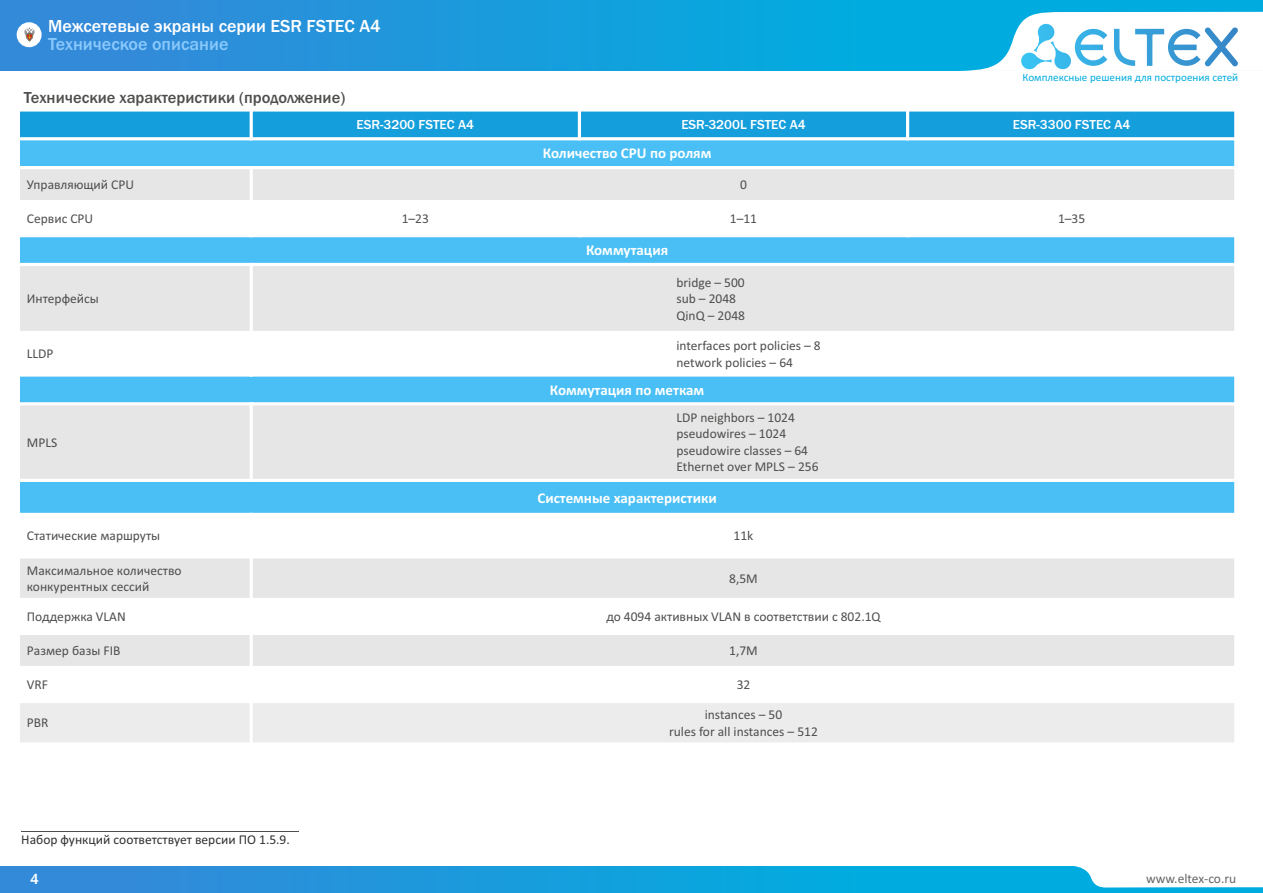
<style>
.page{position:relative;width:1263px;height:893px;background:#fff}
.page>*{position:absolute;margin:0;border:0;box-sizing:border-box;transform-origin:0 0}
.t1{font:500 18px "Franklin Gothic";color:#fff}
.t2{font:500 18px "Franklin Gothic";color:#8ac9fc}
.t3{font:500 16.5px "Franklin Gothic";color:#4e4e4d}
.t4{font:700 15px "Calibri";color:#fff}
.t5{font:500 15px "Franklin Gothic";color:#fff}
.t6{font:13.5px/16.5px "Calibri";color:#4e4e4d}
.t7{font:500 13.5px "Franklin Gothic";color:#fff}
.t8{font:13.5px "Calibri";color:#313130}
.t9{font:13.5px "Calibri";color:#666}
.t10{font:11.1px "Calibri";color:#00acdf}
</style>
<div class="page">
<div style="left:0;top:866px;width:1263px;height:27px;background:linear-gradient(to right,#3489d9,#00b4e0)"></div>
<svg style="left:1073px;top:866px;width:190px;height:22px"></svg>
<hr style="left:21px;top:831px;width:278px;height:1px;background:#4e4e4d">
<div style="left:18px;top:110px;width:233px;height:29px;background:#159edc"></div>
<div style="left:251px;top:110px;width:328px;height:29px;background:#159edc"></div>
<div style="left:579px;top:110px;width:329px;height:29px;background:#159edc"></div>
<div style="left:908px;top:110px;width:328px;height:29px;background:#159edc"></div>
<div style="left:18px;top:139px;width:1218px;height:29px;background:#49bff5"></div>
<div style="left:18px;top:168px;width:233px;height:34px;background:#e6e6e6"></div>
<div style="left:251px;top:168px;width:985px;height:34px;background:#e6e6e6"></div>
<div style="left:18px;top:236px;width:1218px;height:28px;background:#49bff5"></div>
<div style="left:18px;top:264px;width:233px;height:68px;background:#e6e6e6"></div>
<div style="left:251px;top:264px;width:985px;height:68px;background:#e6e6e6"></div>
<div style="left:18px;top:375px;width:1218px;height:29px;background:#49bff5"></div>
<div style="left:18px;top:404px;width:233px;height:76px;background:#e6e6e6"></div>
<div style="left:251px;top:404px;width:985px;height:76px;background:#e6e6e6"></div>
<div style="left:18px;top:480px;width:1218px;height:34px;background:#49bff5"></div>
<div style="left:18px;top:557px;width:233px;height:42px;background:#e6e6e6"></div>
<div style="left:251px;top:557px;width:985px;height:42px;background:#e6e6e6"></div>
<div style="left:18px;top:633px;width:233px;height:34px;background:#e6e6e6"></div>
<div style="left:251px;top:633px;width:985px;height:34px;background:#e6e6e6"></div>
<div style="left:18px;top:701px;width:233px;height:43px;background:#ececec"></div>
<div style="left:251px;top:701px;width:985px;height:43px;background:#ececec"></div>
<hr style="left:17px;top:137px;width:3px;height:609px;background:#fff">
<hr style="left:17px;top:108px;width:3px;height:32px;background:#fff">
<hr style="left:250px;top:513px;width:3px;height:233px;background:#fff">
<hr style="left:250px;top:402px;width:3px;height:80px;background:#fff">
<hr style="left:250px;top:263px;width:3px;height:114px;background:#fff">
<hr style="left:250px;top:166px;width:3px;height:71px;background:#fff">
<hr style="left:250px;top:108px;width:3px;height:32px;background:#fff">
<hr style="left:578px;top:108px;width:3px;height:32px;background:#fff">
<hr style="left:906px;top:108px;width:3px;height:32px;background:#fff">
<hr style="left:1234px;top:666px;width:3px;height:80px;background:#fff">
<hr style="left:1234px;top:632px;width:3px;height:37px;background:#fff">
<hr style="left:1234px;top:555px;width:3px;height:80px;background:#fff">
<hr style="left:1234px;top:373px;width:3px;height:143px;background:#fff">
<hr style="left:1234px;top:263px;width:3px;height:114px;background:#fff">
<hr style="left:1234px;top:234px;width:3px;height:32px;background:#fff">
<hr style="left:1234px;top:166px;width:3px;height:71px;background:#fff">
<hr style="left:1234px;top:137px;width:3px;height:32px;background:#fff">
<hr style="left:1234px;top:108px;width:3px;height:32px;background:#fff">
<hr style="left:17px;top:742px;width:1220px;height:4px;background:#fff">
<hr style="left:17px;top:700px;width:1220px;height:3px;background:#fff">
<hr style="left:17px;top:666px;width:1220px;height:3px;background:#fff">
<hr style="left:17px;top:632px;width:1220px;height:3px;background:#fff">
<hr style="left:17px;top:598px;width:1220px;height:3px;background:#fff">
<hr style="left:17px;top:555px;width:1220px;height:3px;background:#fff">
<hr style="left:17px;top:513px;width:1220px;height:3px;background:#fff">
<hr style="left:17px;top:479px;width:1220px;height:3px;background:#fff">
<hr style="left:17px;top:402px;width:1220px;height:3px;background:#fff">
<svg style="left:20px;top:375px;width:1214px;height:2px"></svg>
<hr style="left:17px;top:331px;width:1220px;height:3px;background:#fff">
<hr style="left:17px;top:263px;width:1220px;height:3px;background:#fff">
<hr style="left:17px;top:234px;width:1220px;height:3px;background:#fff">
<hr style="left:17px;top:200px;width:1220px;height:3px;background:#fff">
<hr style="left:17px;top:166px;width:1220px;height:3px;background:#fff">
<hr style="left:17px;top:137px;width:1220px;height:3px;background:#fff">
<svg style="left:20px;top:110px;width:1215px;height:2px;fill:#fff"></svg>
<div style="left:0;top:0;width:1263px;height:71px;background:linear-gradient(to right,#3489d9,#00b4e0)"></div>
<svg style="left:959px;top:12px;width:304px;height:59px"></svg>
<div style="left:17px;top:22px;width:25px;height:25px;border:9px solid #fff;border-radius:50%"></div>
<svg style="left:20px;top:25px;width:19px;height:19px"></svg>
<h1 class="t1" style="left:48px;top:20px;width:334px">Межсетевые экраны серии ESR FSTEC A4</h1>
<h1 class="t2" style="left:48px;top:37px;width:182px">Техническое описание</h1>
<p class="t3" style="left:24px;top:91px;width:323px">Технические характеристики (продолжение)</p>
<p class="t10" style="left:1022px;top:72px;width:217px">Комплексные решения для построения сетей</p>
<p class="t7" style="left:356px;top:120px;width:119px">ESR-3200 FSTEC A4</p>
<p class="t7" style="left:681px;top:120px;width:126px">ESR-3200L FSTEC A4</p>
<p class="t7" style="left:1013px;top:120px;width:119px">ESR-3300 FSTEC A4</p>
<p class="t4" style="left:543px;top:147px;width:170px">Количество CPU по ролям</p>
<p class="t6" style="left:27px;top:178px;width:109px">Управляющий CPU</p>
<p class="t6" style="left:740px;top:178px;width:8px">0</p>
<p class="t6" style="left:27px;top:212px;width:68px">Сервис CPU</p>
<p class="t6" style="left:402px;top:212px;width:29px">1–23</p>
<p class="t6" style="left:730px;top:212px;width:29px">1–11</p>
<p class="t6" style="left:1058px;top:212px;width:29px">1–35</p>
<p class="t4" style="left:586px;top:244px;width:84px">Коммутация</p>
<p class="t6" style="left:27px;top:291px;width:73px">Интерфейсы</p>
<p class="t6" style="left:676px;top:275px;width:70px">bridge – 500 sub – 2048<br>QinQ – 2048</p>
<p class="t6" style="left:27px;top:347px;width:28px">LLDP</p>
<p class="t6" style="left:676px;top:338px;width:146px">interfaces port policies – 8 network policies – 64</p>
<p class="t4" style="left:550px;top:383px;width:156px">Коммутация по меткам</p>
<p class="t6" style="left:27px;top:435px;width:32px">MPLS</p>
<p class="t6" style="left:676px;top:410px;width:144px">LDP neighbors – 1024 pseudowires – 1024 pseudowire classes – 64<br>Ethernet over MPLS – 256</p>
<p class="t4" style="left:537px;top:491px;width:181px">Системные характеристики</p>
<p class="t6" style="left:27px;top:529px;width:135px">Статические маршруты</p>
<p class="t6" style="left:734px;top:529px;width:21px">11k</p>
<p class="t6" style="left:27px;top:563px;width:156px">Максимальное количество конкурентных сессий</p>
<p class="t6" style="left:729px;top:571px;width:30px">8,5M</p>
<p class="t6" style="left:27px;top:609px;width:100px">Поддержка VLAN</p>
<p class="t6" style="left:606px;top:609px;width:276px">до 4094 активных VLAN в соответствии с 802.1Q</p>
<p class="t6" style="left:27px;top:643px;width:95px">Размер базы FIB</p>
<p class="t6" style="left:729px;top:643px;width:30px">1,7M</p>
<p class="t6" style="left:27px;top:677px;width:23px">VRF</p>
<p class="t6" style="left:737px;top:677px;width:15px">32</p>
<p class="t6" style="left:27px;top:716px;width:23px">PBR</p>
<p class="t6" style="left:669px;top:707px;width:150px;text-align:center">instances – 50<br>rules for all instances – 512</p>
<p class="t8" style="left:21px;top:833px;width:270px">Набор функций соответствует версии ПО 1.5.9.</p>
<p class="t5" style="left:30px;top:874px;width:10px">4</p>
<p class="t9" style="left:1146px;top:873px;width:92px">www.eltex-co.ru</p>
</div>
